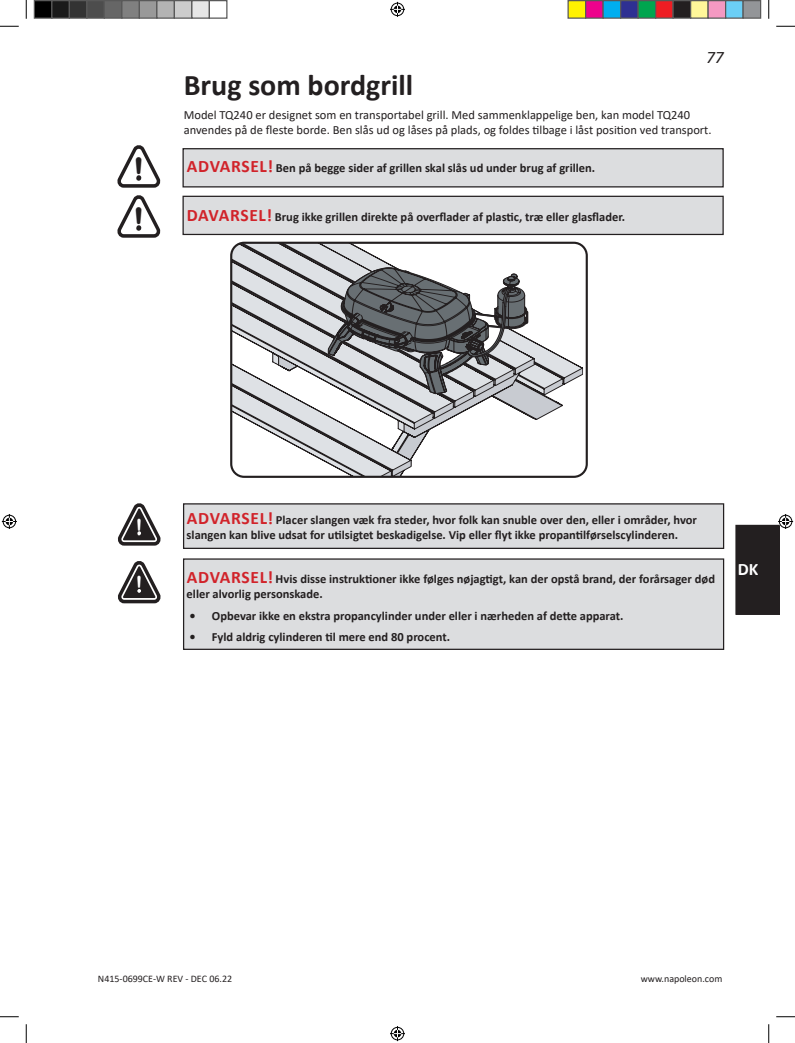
<style>
.page{position:relative;width:795px;height:1043px;background:#fff}
.page>*{position:absolute;margin:0;border:0;box-sizing:border-box;transform-origin:0 0}
.t1{font:700 37.5px "Courier New";color:#231f20;scale:.92 1}
.Chapter_head{font:700 30px "Calibri";color:#231f20}
.t2{font:700 26.88px "Courier New";color:#fff;scale:.75 1}
.t3{font:italic 17.5px "Calibri";color:#231f20}
.t4{font:700 17.5px "Calibri";color:#fff}
.Warning_-Caution{font:700 12.5px/15px "Calibri";color:#231f20}
.Body_text_INDENT{font:12.5px/15px "Calibri";color:#231f20}
.t5{font:10px "Calibri";color:#231f20}
.s1{font-size:17.5px;color:#d1232a}
</style>
<div class="page">
<div style="left:736px;top:525px;width:44px;height:89px;background:#231f20"></div>
<div style="left:735px;top:525px;width:45px;height:90px;border:1px solid #231f20"></div>
<svg style="left:233px;top:247px;width:351px;height:228px"></svg>
<div style="left:230px;top:242px;width:358px;height:236px;border:2px solid #231f20;border-radius:13px"></div>
<div style="left:183px;top:196px;width:540px;height:38px;background:#dcdddf"></div>
<div style="left:182px;top:196px;width:542px;height:39px;border:1px solid #231f20"></div>
<div style="left:183px;top:149px;width:540px;height:38px;background:#dcdddf"></div>
<div style="left:182px;top:148px;width:542px;height:39px;border:1px solid #231f20"></div>
<svg style="left:117px;top:145px;width:44px;height:93px"></svg>
<div style="left:184px;top:559px;width:540px;height:90px;background:#dcdddf"></div>
<div style="left:183px;top:558px;width:541px;height:92px;border:1px solid #231f20"></div>
<div style="left:184px;top:504px;width:540px;height:44px;background:#dcdddf"></div>
<div style="left:183px;top:503px;width:541px;height:46px;border:1px solid #231f20"></div>
<svg style="left:118px;top:561px;width:43px;height:43px"></svg>
<svg style="left:118px;top:503px;width:43px;height:43px"></svg>
<svg style="left:0;top:25px;width:19px;height:2px"></svg>
<svg style="left:776px;top:25px;width:19px;height:2px"></svg>
<svg style="left:0;top:1016px;width:19px;height:1px"></svg>
<svg style="left:776px;top:1016px;width:19px;height:1px"></svg>
<svg style="left:25px;top:0;width:2px;height:19px"></svg>
<svg style="left:25px;top:1024px;width:2px;height:18px"></svg>
<svg style="left:768px;top:0;width:2px;height:19px"></svg>
<svg style="left:768px;top:1024px;width:2px;height:18px"></svg>
<svg style="left:390px;top:2px;width:15px;height:15px"></svg>
<svg style="left:390px;top:1026px;width:15px;height:15px"></svg>
<svg style="left:2px;top:514px;width:15px;height:15px"></svg>
<svg style="left:778px;top:514px;width:15px;height:15px"></svg>
<div style="left:34px;top:1px;width:18px;height:17px;background:#000"></div>
<div style="left:34px;top:0;width:18px;height:19px;border:1px solid #595959"></div>
<div style="left:52px;top:1px;width:17px;height:17px;background:#1a1a1a"></div>
<div style="left:51px;top:0;width:19px;height:19px;border:1px solid #595959"></div>
<div style="left:69px;top:1px;width:18px;height:17px;background:#333"></div>
<div style="left:69px;top:0;width:19px;height:19px;border:1px solid #595959"></div>
<div style="left:87px;top:1px;width:17px;height:17px;background:#4d4d4d"></div>
<div style="left:86px;top:0;width:19px;height:19px;border:1px solid #595959"></div>
<div style="left:104px;top:1px;width:18px;height:17px;background:#666"></div>
<div style="left:104px;top:0;width:18px;height:19px;border:1px solid #595959"></div>
<div style="left:122px;top:1px;width:17px;height:17px;background:#808080"></div>
<div style="left:121px;top:0;width:19px;height:19px;border:1px solid #595959"></div>
<div style="left:139px;top:1px;width:18px;height:17px;background:#999"></div>
<div style="left:139px;top:0;width:19px;height:19px;border:1px solid #595959"></div>
<div style="left:157px;top:1px;width:17px;height:17px;background:#b3b3b3"></div>
<div style="left:156px;top:0;width:19px;height:19px;border:1px solid #595959"></div>
<div style="left:174px;top:1px;width:18px;height:17px;background:#ccc"></div>
<div style="left:174px;top:0;width:18px;height:19px;border:1px solid #595959"></div>
<div style="left:192px;top:1px;width:17px;height:17px;background:#e6e6e6"></div>
<div style="left:191px;top:0;width:19px;height:19px;border:1px solid #595959"></div>
<div style="left:209px;top:0;width:19px;height:19px;border:1px solid #595959"></div>
<div style="left:568px;top:1px;width:18px;height:17px;background:#fff101"></div>
<div style="left:568px;top:0;width:18px;height:19px;border:1px solid #595959"></div>
<div style="left:586px;top:1px;width:17px;height:17px;background:#ed028c"></div>
<div style="left:585px;top:0;width:19px;height:19px;border:1px solid #595959"></div>
<div style="left:603px;top:1px;width:18px;height:17px;background:#00aeef"></div>
<div style="left:602px;top:0;width:19px;height:19px;border:1px solid #595959"></div>
<div style="left:621px;top:1px;width:17px;height:17px;background:#2e3092"></div>
<div style="left:620px;top:0;width:19px;height:19px;border:1px solid #595959"></div>
<div style="left:638px;top:1px;width:18px;height:17px;background:#00a54f"></div>
<div style="left:638px;top:0;width:18px;height:19px;border:1px solid #595959"></div>
<div style="left:656px;top:1px;width:17px;height:17px;background:#ee1d23"></div>
<div style="left:655px;top:0;width:19px;height:19px;border:1px solid #595959"></div>
<div style="left:673px;top:1px;width:18px;height:17px;background:#231f20"></div>
<div style="left:672px;top:0;width:19px;height:19px;border:1px solid #595959"></div>
<div style="left:691px;top:1px;width:17px;height:17px;background:#fff79a"></div>
<div style="left:690px;top:0;width:19px;height:19px;border:1px solid #595959"></div>
<div style="left:708px;top:1px;width:18px;height:17px;background:#f499c2"></div>
<div style="left:708px;top:0;width:18px;height:19px;border:1px solid #595959"></div>
<div style="left:726px;top:1px;width:17px;height:17px;background:#6bcff6"></div>
<div style="left:725px;top:0;width:19px;height:19px;border:1px solid #595959"></div>
<div style="left:743px;top:1px;width:18px;height:17px;background:#939598"></div>
<div style="left:742px;top:0;width:19px;height:19px;border:1px solid #595959"></div>
<p class="t1" style="left:129px;top:145px;width:24px">!</p>
<h3 class="t3" style="left:706px;top:45px;width:19px">77</h3>
<p class="Chapter_head" style="left:184px;top:64px;width:231px">Brug som bordgrill</p>
<p class="Body_text_INDENT" style="left:184px;top:107px;width:529px">Model TQ240 er designet som en transportabel grill. Med sammenklappelige ben, kan model TQ240 anvendes på de fleste borde. Ben slås ud og låses på plads, og foldes tilbage i låst position ved transport.</p>
<p class="Warning_-Caution" style="left:187px;top:160px;width:410px"><span class="s1">ADVARSEL!</span> Ben på begge sider af grillen skal slås ud under brug af grillen.</p>
<p class="t1" style="left:129px;top:195px;width:24px">!</p>
<p class="Warning_-Caution" style="left:187px;top:209px;width:440px"><span class="s1">DAVARSEL!</span> Brug ikke grillen direkte på overflader af plastic, træ eller glasflader.</p>
<p class="t2" style="left:133px;top:509px;width:18px">!</p>
<p class="Warning_-Caution" style="left:187px;top:512px;width:512px"><span class="s1">ADVARSEL!</span> Placer slangen væk fra steder, hvor folk kan snuble over den, eller i områder, hvor slangen kan blive udsat for utilsigtet beskadigelse. Vip eller flyt ikke propantilførselscylinderen.</p>
<p class="Warning_-Caution" style="left:187px;top:571px;width:530px"><span class="s1">ADVARSEL!</span> Hvis disse instruktioner ikke følges nøjagtigt, kan der opstå brand, der forårsager død eller alvorlig personskade.</p>
<p class="Warning_-Caution" style="left:189px;top:607px;width:436px">• Opbevar ikke en ekstra propancylinder under eller i nærheden af dette apparat.</p>
<p class="Warning_-Caution" style="left:189px;top:629px;width:262px">• Fyld aldrig cylinderen til mere end 80 procent.</p>
<p class="t2" style="left:133px;top:567px;width:18px">!</p>
<h3 class="t4" style="left:738px;top:557px;width:22px">DK</h3>
<p class="t5" style="left:98px;top:972px;width:136px">N415-0699CE-W REV - DEC 06.22</p>
<p class="t5" style="left:641px;top:972px;width:83px">www.napoleon.com</p>
</div>
